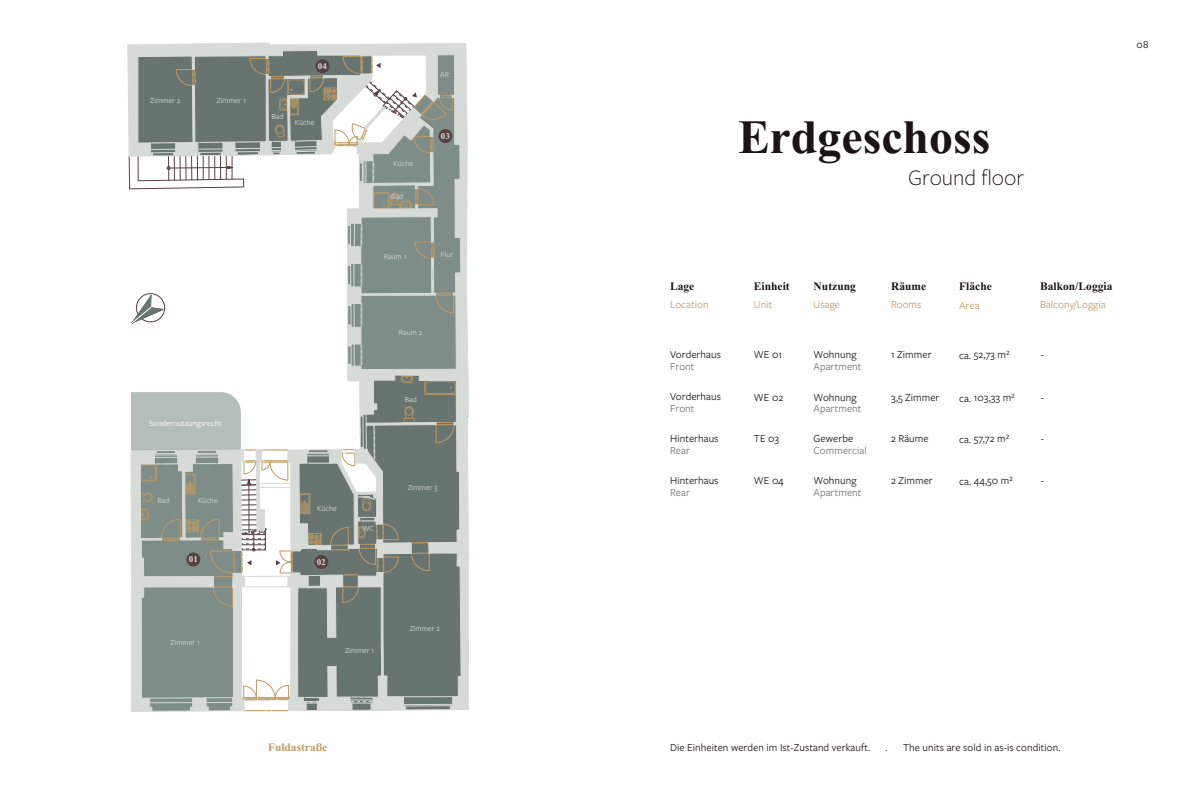
<style>
.page{position:relative;width:1191px;height:794px;background:#fff}
.page>*{position:absolute;margin:0;border:0;box-sizing:border-box;transform-origin:0 0}
.t1{font:700 46px "Tai Heritage Pro";color:#1a1415}
.t2{font:300 23px "Freight Sans Pro";color:#1a1415}
.t3{font:11px "Freight Sans Pro";letter-spacing:.005em;color:#1a1415}
.t4{font:11px "Freight Sans Pro";letter-spacing:.005em;color:#687470}
.t5{font:700 11px "Tai Heritage Pro";letter-spacing:.005em;color:#1a1415}
.t6{font:11px "Freight Sans Pro";letter-spacing:.005em;color:#c09a63}
.t7{font:700 11px "Tai Heritage Pro";color:#c09a63}
.t8{font:8.5px "Freight Sans Pro";color:#fff}
.t9{font:700 8.5px "Tai Heritage Pro";color:#d7dbd8}
.t10{font:8px "Freight Sans Pro";color:#d7dbd8}
</style>
<div class="page">
<svg style="left:127px;top:42px;width:342px;height:668px"></svg>
<svg style="left:129px;top:48px;width:334px;height:664px"></svg>
<p class="t10" style="left:150px;top:95px;width:32px">Zimmer 2</p>
<p class="t10" style="left:217px;top:95px;width:31px">Zimmer 1</p>
<p class="t9" style="left:318px;top:61px;width:11px">04</p>
<p class="t10" style="left:271px;top:111px;width:14px">Bad</p>
<p class="t10" style="left:295px;top:117px;width:21px">Küche</p>
<p class="t10" style="left:393px;top:158px;width:21px">Küche</p>
<p class="t10" style="left:391px;top:191px;width:14px">Bad</p>
<p class="t10" style="left:384px;top:251px;width:24px">Raum 1</p>
<p class="t10" style="left:440px;top:69px;width:10px">AR</p>
<p class="t9" style="left:441px;top:131px;width:11px">03</p>
<p class="t10" style="left:441px;top:249px;width:14px">Flur</p>
<p class="t8" style="left:149px;top:417px;width:74px">Sondernutzungsrecht</p>
<p class="t10" style="left:157px;top:495px;width:14px">Bad</p>
<p class="t10" style="left:198px;top:495px;width:21px">Küche</p>
<p class="t10" style="left:317px;top:503px;width:21px">Küche</p>
<p class="t9" style="left:189px;top:554px;width:11px">01</p>
<p class="t9" style="left:317px;top:557px;width:11px">02</p>
<p class="t10" style="left:362px;top:523px;width:13px">WC</p>
<p class="t10" style="left:171px;top:637px;width:31px">Zimmer 1</p>
<p class="t10" style="left:345px;top:645px;width:31px">Zimmer 1</p>
<p class="t10" style="left:399px;top:327px;width:25px">Raum 2</p>
<p class="t10" style="left:405px;top:394px;width:14px">Bad</p>
<p class="t10" style="left:408px;top:482px;width:31px">Zimmer 3</p>
<p class="t10" style="left:410px;top:623px;width:32px">Zimmer 2</p>
<p class="t7" style="left:268px;top:741px;width:61px">Fuldastraße</p>
<h1 class="t1" style="left:738px;top:110px;width:254px">Erdgeschoss</h1>
<h2 class="t2" style="left:908px;top:162px;width:117px">Ground floor</h2>
<p class="t3" style="left:1136px;top:37px;width:13px">08</p>
<p class="t5" style="left:670px;top:280px;width:26px">Lage</p>
<p class="t5" style="left:754px;top:280px;width:37px">Einheit</p>
<p class="t5" style="left:813px;top:280px;width:44px">Nutzung</p>
<p class="t5" style="left:891px;top:280px;width:37px">Räume</p>
<p class="t5" style="left:959px;top:280px;width:34px">Fläche</p>
<p class="t5" style="left:1040px;top:280px;width:74px">Balkon/Loggia</p>
<p class="t6" style="left:670px;top:297px;width:40px">Location</p>
<p class="t6" style="left:754px;top:297px;width:20px">Unit</p>
<p class="t6" style="left:813px;top:297px;width:28px">Usage</p>
<p class="t6" style="left:891px;top:297px;width:32px">Rooms</p>
<p class="t6" style="left:959px;top:298px;width:22px">Area</p>
<p class="t6" style="left:1040px;top:297px;width:67px">Balcony/Loggia</p>
<p class="t3" style="left:670px;top:347px;width:52px">Vorderhaus</p>
<p class="t3" style="left:670px;top:389px;width:52px">Vorderhaus</p>
<p class="t3" style="left:670px;top:431px;width:50px">Hinterhaus</p>
<p class="t3" style="left:670px;top:473px;width:50px">Hinterhaus</p>
<p class="t3" style="left:813px;top:347px;width:44px">Wohnung</p>
<p class="t3" style="left:813px;top:389px;width:44px">Wohnung</p>
<p class="t3" style="left:813px;top:431px;width:41px">Gewerbe</p>
<p class="t3" style="left:813px;top:473px;width:44px">Wohnung</p>
<p class="t3" style="left:754px;top:347px;width:29px">WE 01</p>
<p class="t3" style="left:754px;top:389px;width:31px">WE 02</p>
<p class="t3" style="left:754px;top:431px;width:27px">TE 03</p>
<p class="t3" style="left:754px;top:473px;width:31px">WE 04</p>
<p class="t4" style="left:670px;top:359px;width:26px">Front</p>
<p class="t4" style="left:813px;top:359px;width:49px">Apartment</p>
<p class="t4" style="left:670px;top:401px;width:26px">Front</p>
<p class="t4" style="left:813px;top:401px;width:49px">Apartment</p>
<p class="t4" style="left:670px;top:443px;width:21px">Rear</p>
<p class="t4" style="left:813px;top:443px;width:54px">Commercial</p>
<p class="t4" style="left:670px;top:485px;width:21px">Rear</p>
<p class="t4" style="left:813px;top:485px;width:49px">Apartment</p>
<p class="t3" style="left:891px;top:347px;width:42px">1 Zimmer</p>
<p class="t3" style="left:891px;top:389px;width:50px">3,5 Zimmer</p>
<p class="t3" style="left:891px;top:431px;width:39px">2 Räume</p>
<p class="t3" style="left:891px;top:473px;width:43px">2 Zimmer</p>
<p class="t3" style="left:959px;top:347px;width:52px">ca. 52,73 m²</p>
<p class="t3" style="left:959px;top:389px;width:57px">ca. 103,33 m²</p>
<p class="t3" style="left:959px;top:431px;width:52px">ca. 57,72 m²</p>
<p class="t3" style="left:959px;top:473px;width:55px">ca. 44,50 m²</p>
<p class="t3" style="left:1040px;top:347px;width:5px">-</p>
<p class="t3" style="left:1040px;top:431px;width:5px">-</p>
<p class="t3" style="left:1040px;top:473px;width:5px">-</p>
<p class="t3" style="left:670px;top:740px;width:201px">Die Einheiten werden im Ist-Zustand verkauft.</p>
<p class="t3" style="left:885px;top:740px;width:4px">.</p>
<p class="t3" style="left:903px;top:740px;width:159px">The units are sold in as-is condition.</p>
</div>
